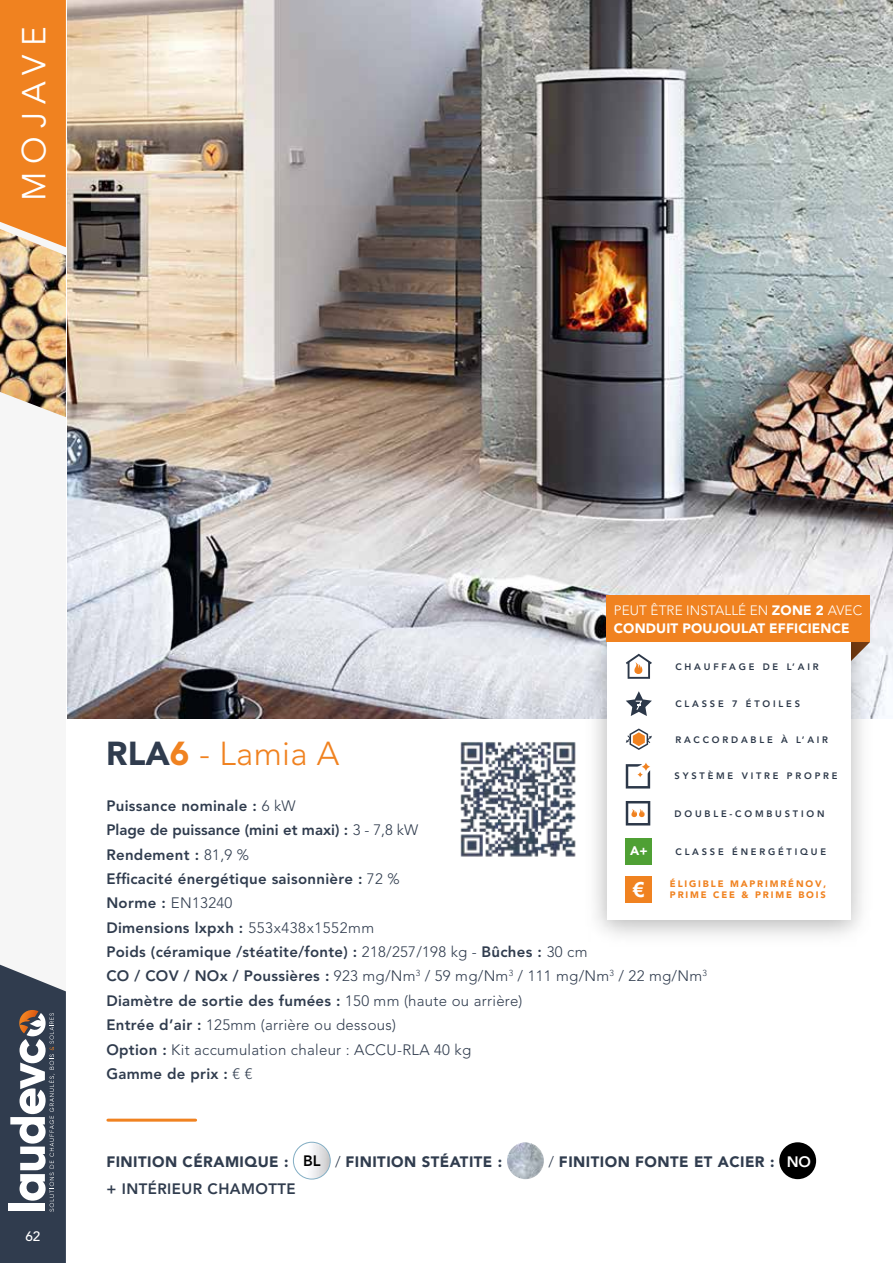
<style>
.page{position:relative;width:893px;height:1263px;background:#fff}
.page>*{position:absolute;margin:0;border:0;box-sizing:border-box;transform-origin:0 0}
.t1{font:300 33px "Avenir LT Std";letter-spacing:.01em;color:#f08220}
.t2{font:33px "Avenir LT Std";letter-spacing:.25em;color:#fff}
.t3{font:700 20.7px "Arial";color:#fff}
.t4{font:800 15px/24.5px "Avenir LT Std";letter-spacing:.02em;color:#303c4e}
.t5{font:900 15px "Avenir LT Std";letter-spacing:.03em;color:#303c4e}
.t6{font:800 15px "Avenir LT Std";color:#000}
.t7{font:800 15px "Avenir LT Std";color:#fff}
.t8{font:900 13.5px/17.5px "Avenir LT Std";letter-spacing:.01em;color:#fff}
.t9{font:500 13.5px "Avenir LT Std";color:#fff}
.t10{font:900 12.45px "Avenir LT Std";color:#fff}
.t11{font:800 9.3px "Avenir LT Std";letter-spacing:.3em;color:#2c3849}
.t12{font:900 9.3px/11.2px "Avenir LT Std";letter-spacing:.2em;color:#f08220}
.s1{font-weight:300}
.s2{font-weight:900;color:#303c4e}
.s3{font-weight:900}
</style>
<div class="page">
<div style="left:0;top:0;width:66px;height:1065px;background:#f6f6f6"></div>
<div style="left:0;top:0;width:66px;height:224px;background:#f08220"></div>
<img style="left:0;top:224px;width:66px;height:193px">
<svg style="left:0;top:964px;width:66px;height:299px"></svg>
<img style="left:67px;top:0;width:826px;height:719px">
<img style="left:575px;top:612px;width:307px;height:324px">
<div style="left:607px;top:641px;width:243px;height:278px;background:#fff"></div>
<svg style="left:626px;top:764px;width:24px;height:24px"></svg>
<svg style="left:626px;top:654px;width:26px;height:25px"></svg>
<svg style="left:626px;top:801px;width:24px;height:24px"></svg>
<div style="left:626px;top:838px;width:26px;height:26px;background:#4fa034"></div>
<svg style="left:626px;top:691px;width:26px;height:25px"></svg>
<svg style="left:626px;top:728px;width:26px;height:22px"></svg>
<div style="left:626px;top:876px;width:26px;height:27px;background:#f08220"></div>
<div style="left:607px;top:596px;width:263px;height:46px;background:#f08220"></div>
<hr style="left:108px;top:1119px;width:88px;height:3px;background:#f08220">
<img style="left:293px;top:1142px;width:37px;height:37px;border-radius:18px">
<div style="left:293px;top:1142px;width:37px;height:37px;border:1px solid #83aec4;border-radius:50%"></div>
<img style="left:507px;top:1142px;width:37px;height:37px;border-radius:18px">
<div style="left:779px;top:1142px;width:37px;height:37px;background:#000;border-radius:50%"></div>
<img style="left:460px;top:740px;width:117px;height:119px">
<h1 class="t2" style="left:15px;top:201px;width:176px;rotate:-90deg">MOJAVE</h1>
<p class="t9" style="left:25px;top:1229px;width:17px">62</p>
<p class="t8" style="left:614px;top:601px;width:250px"><span class="s1">PEUT ÊTRE INSTALLÉ EN</span> ZONE 2 <span class="s1">AVEC<br></span>CONDUIT POUJOULAT EFFICIENCE</p>
<h1 class="t1" style="left:106px;top:734px;width:235px"><span class="s2">RLA</span><span class="s3">6</span> - Lamia A</h1>
<p class="t11" style="left:675px;top:661px;width:145px">CHAUFFAGE DE L’AIR</p>
<p class="t11" style="left:675px;top:698px;width:126px">CLASSE 7 ÉTOILES</p>
<p class="t11" style="left:675px;top:734px;width:154px">RACCORDABLE À L’AIR</p>
<p class="t11" style="left:675px;top:770px;width:164px">SYSTÈME VITRE PROPRE</p>
<p class="t4" style="left:106px;top:793px;width:602px">Puissance nominale : <span class="s1">6 kW<br></span>Plage de puissance (mini et maxi) : <span class="s1">3 - 7,8 kW<br></span>Rendement : <span class="s1">81,9 %<br></span>Efficacité énergétique saisonnière : <span class="s1">72 %<br></span>Norme : <span class="s1">EN13240<br></span>Dimensions lxpxh : <span class="s1">553x438x1552mm<br></span>Poids (céramique /stéatite/fonte) : <span class="s1">218/257/198 kg -</span> Bûches : <span class="s1">30 cm<br></span>CO / COV / NOx / Poussières : <span class="s1">923 mg/Nm</span><sup>3</sup> <span class="s1">/ 59 mg/Nm</span><sup>3</sup> <span class="s1">/ 111 mg/Nm</span><sup>3</sup> <span class="s1">/ 22 mg/Nm</span><sup>3<br></sup>Diamètre de sortie des fumées : <span class="s1">150 mm (haute ou arrière)<br></span>Entrée d’air : <span class="s1">125mm (arrière ou dessous)<br></span>Option : <span class="s1">Kit accumulation chaleur : ACCU-RLA 40 kg<br></span>Gamme de prix : <span class="s1">€ €</span></p>
<p class="t11" style="left:675px;top:808px;width:151px">DOUBLE-COMBUSTION</p>
<p class="t10" style="left:630px;top:843px;width:19px">A+</p>
<p class="t11" style="left:675px;top:846px;width:152px">CLASSE ÉNERGÉTIQUE</p>
<h2 class="t3" style="left:633px;top:875px;width:13px">€</h2>
<p class="t12" style="left:670px;top:878px;width:158px">ÉLIGIBLE MAPRIMRÉNOV,<br>PRIME CEE &amp; PRIME BOIS</p>
<p class="t5" style="left:106px;top:1153px;width:184px">FINITION CÉRAMIQUE :</p>
<p class="t5" style="left:335px;top:1153px;width:169px"><span class="s1">/</span> FINITION STÉATITE :</p>
<p class="t5" style="left:549px;top:1153px;width:227px"><span class="s1">/</span> FINITION FONTE ET ACIER :</p>
<p class="t4" style="left:106px;top:1176px;width:191px">+ INTÉRIEUR CHAMOTTE</p>
<p class="t6" style="left:303px;top:1151px;width:19px">BL</p>
<p class="t7" style="left:787px;top:1153px;width:26px">NO</p>
</div>
